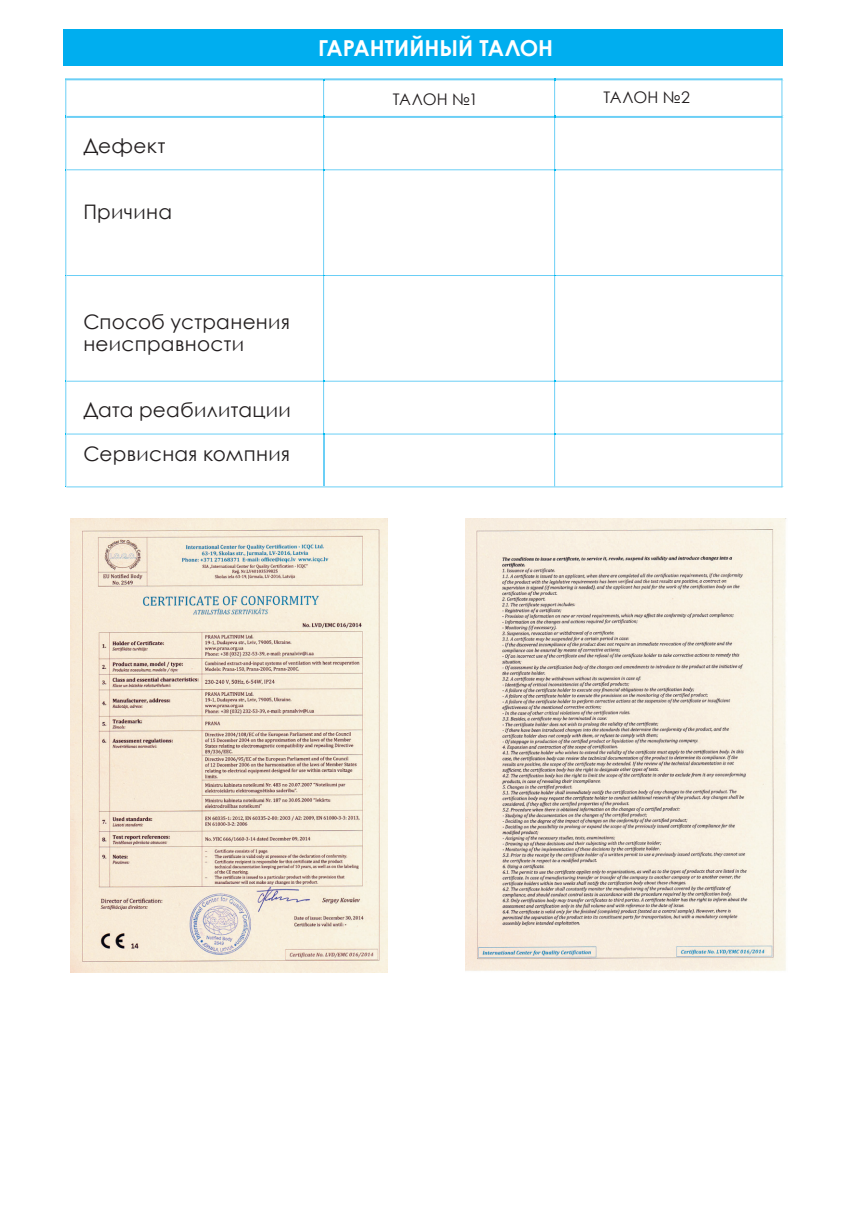
<style>
.page{position:relative;width:851px;height:1214px;background:#fff}
.page>*{position:absolute;margin:0;border:0;box-sizing:border-box;transform-origin:0 0}
.t1{font:700 22px "Century Gothic";color:#fff}
.t2{font:20px/22px "Century Gothic";letter-spacing:.015em;color:#231f20}
.t3{font:16px "Century Gothic";letter-spacing:-.005em;color:#231f20}
</style>
<div class="page">
<div style="left:63px;top:29px;width:719px;height:36px;background:#00aeef"></div>
<svg style="left:65px;top:78px;width:717px;height:409px"></svg>
<img style="left:71px;top:518px;width:317px;height:454px">
<img style="left:466px;top:518px;width:321px;height:453px">
<p class="t2" style="left:83px;top:135px;width:84px">Дефект</p>
<p class="t2" style="left:83px;top:201px;width:90px">Причина</p>
<p class="t1" style="left:318px;top:31px;width:237px">ГАРАНТИЙНЫЙ ТАЛОН</p>
<p class="t3" style="left:393px;top:88px;width:87px">ТАЛОН №1</p>
<p class="t3" style="left:603px;top:86px;width:88px">ТАЛОН №2</p>
<p class="t2" style="left:83px;top:311px;width:208px">Способ устранения неисправности</p>
<p class="t2" style="left:83px;top:399px;width:209px">Дата реабилитации</p>
<p class="t2" style="left:83px;top:443px;width:208px">Сервисная компния</p>
</div>
